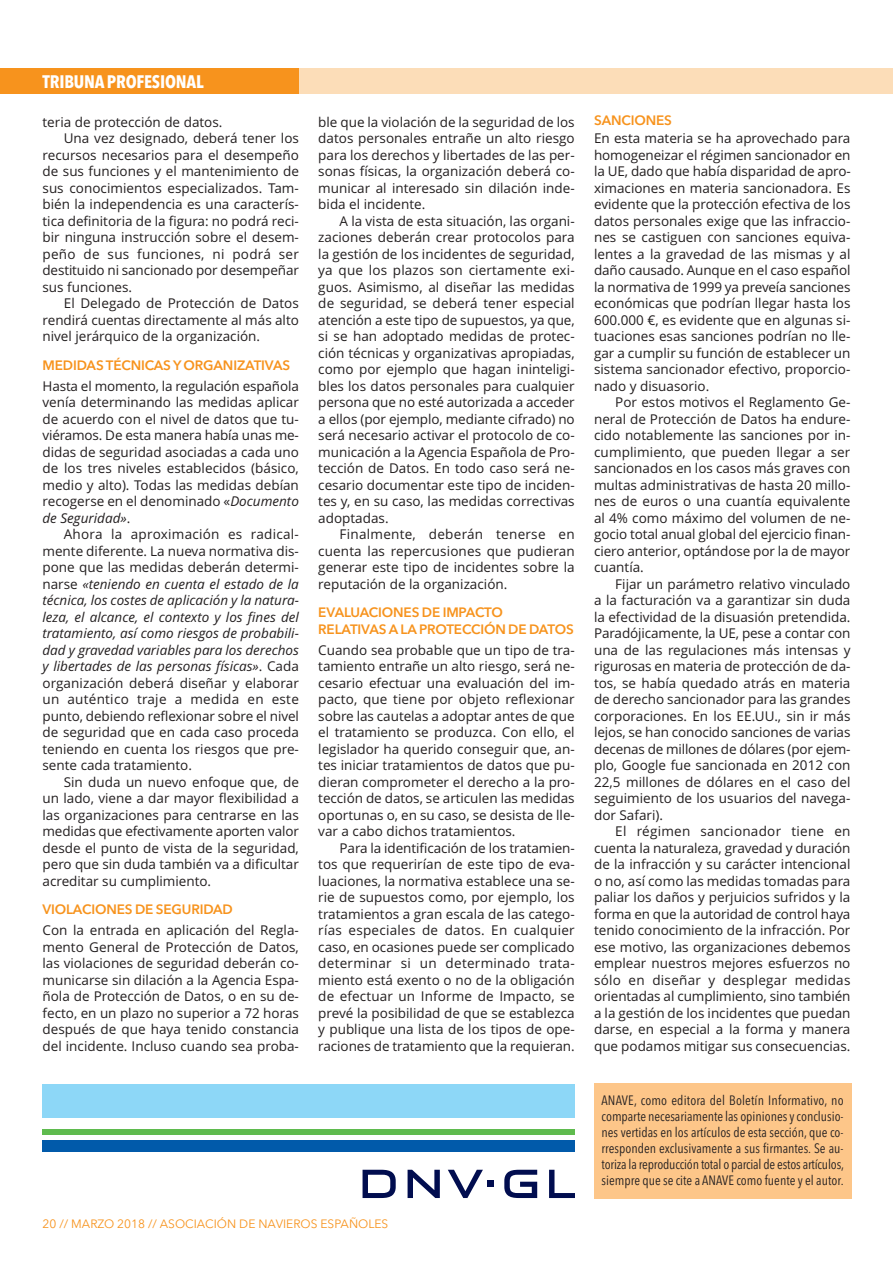
<style>
.page{position:relative;width:893px;height:1263px;background:#fff}
.page>*{position:absolute;margin:0;border:0;box-sizing:border-box;transform-origin:0 0}
.t1{font:700 18px "Avenir Next Condensed";letter-spacing:-.01em;color:#fff}
.t2{font:13.5px/16.5px "Open Sans";color:#231f20;text-align:justify}
.t3{font:13.5px/16px "Avenir Next Condensed";color:#231f20;text-align:justify}
.t4{font:600 13.5px/16.5px "Avenir Next";letter-spacing:-.01em;color:#f7931d}
.t5{font:13.5px "Open Sans";letter-spacing:.02em;color:#231f20}
.t6{font:12px "Avenir Next";color:#f7931d}
.s1{font-style:italic}
</style>
<div class="page">
<div style="left:0;top:68px;width:893px;height:26px;background:#fcddb8"></div>
<div style="left:0;top:68px;width:299px;height:26px;background:#f7931d"></div>
<div style="left:43px;top:1084px;width:532px;height:34px;background:#8dd7f7"></div>
<div style="left:43px;top:1129px;width:532px;height:6px;background:#5fbb4e"></div>
<div style="left:43px;top:1140px;width:532px;height:12px;background:#015aaa"></div>
<svg style="left:408px;top:1170px;width:32px;height:28px"></svg>
<svg style="left:549px;top:1170px;width:26px;height:28px"></svg>
<svg style="left:448px;top:1170px;width:35px;height:28px"></svg>
<svg style="left:504px;top:1170px;width:33px;height:28px"></svg>
<svg style="left:363px;top:1170px;width:33px;height:28px"></svg>
<div style="left:487px;top:1181px;width:7px;height:6px;background:#010d4f"></div>
<div style="left:594px;top:1084px;width:257px;height:115px;background:#fdc689"></div>
<h1 class="t1" style="left:43px;top:70px;width:163px">TRIBUNAPROFESIONAL</h1>
<p class="t2" style="left:43px;top:114px;width:181px">teria de protección de datos.</p>
<p class="t2" style="left:64px;top:130px;width:237px">Una vez designado, deberá tener los</p>
<p class="t2" style="left:43px;top:147px;width:258px">recursos necesarios para el desempeño</p>
<p class="t2" style="left:43px;top:163px;width:258px">de sus funciones y el mantenimiento de</p>
<p class="t2" style="left:43px;top:180px;width:258px">sus conocimientos especializados. Tam-</p>
<p class="t2" style="left:43px;top:196px;width:258px">bién la independencia es una caracterís-</p>
<p class="t2" style="left:43px;top:213px;width:258px">tica definitoria de la figura: no podrá reci-</p>
<p class="t2" style="left:43px;top:229px;width:258px">bir ninguna instrucción sobre el desem-</p>
<p class="t5" style="left:43px;top:246px;width:258px">peño de sus funciones, ni podrá ser</p>
<p class="t2" style="left:43px;top:262px;width:258px">destituido ni sancionado por desempeñar</p>
<p class="t2" style="left:43px;top:279px;width:91px">sus funciones.</p>
<p class="t2" style="left:64px;top:295px;width:237px">El Delegado de Protección de Datos</p>
<p class="t2" style="left:43px;top:312px;width:258px">rendirá cuentas directamente al más alto</p>
<p class="t2" style="left:43px;top:328px;width:219px">nivel jerárquico de la organización.</p>
<p class="t4" style="left:43px;top:356px;width:249px">MEDIDAS TÉCNICAS Y ORGANIZATIVAS</p>
<p class="t2" style="left:43px;top:378px;width:258px">Hasta el momento, la regulación española venía determinando las medidas aplicar de acuerdo con el nivel de datos que tu&shy;viéramos. De esta manera había unas me&shy;didas de seguridad asociadas a cada uno de los tres niveles establecidos (básico, medio y alto). Todas las medidas debían recogerse en el denominado «<span class="s1">Documento de Seguridad»</span>.</p>
<p class="t2" style="left:43px;top:526px;width:258px;text-indent:21px">Ahora la aproximación es radical&shy;mente diferente. La nueva normativa dis&shy;pone que las medidas deberán determi&shy;narse <span class="s1">«teniendo en cuenta el estado de la técnica, los costes de aplicación y la natura&shy;leza, el alcance, el contexto y los fines del tratamiento, así como riesgos de probabili&shy;dad y gravedad variables para los derechos y libertades de las personas físicas»</span>. Cada organización deberá diseñar y elaborar un auténtico traje a medida en este punto, debiendo reflexionar sobre el nivel de seguridad que en cada caso proceda teniendo en cuenta los riesgos que pre&shy;sente cada tratamiento.</p>
<p class="t2" style="left:43px;top:774px;width:258px;text-indent:21px">Sin duda un nuevo enfoque que, de un lado, viene a dar mayor flexibilidad a las organizaciones para centrarse en las medidas que efectivamente aporten valor desde el punto de vista de la seguridad, pero que sin duda también va a dificultar acreditar su cumplimiento.</p>
<p class="t4" style="left:43px;top:901px;width:192px">VIOLACIONES DE SEGURIDAD</p>
<p class="t2" style="left:43px;top:922px;width:258px">Con la entrada en aplicación del Regla&shy;mento General de Protección de Datos, las violaciones de seguridad deberán co&shy;municarse sin dilación a la Agencia Espa&shy;ñola de Protección de Datos, o en su de&shy;fecto, en un plazo no superior a 72 horas después de que haya tenido constancia del incidente. Incluso cuando sea proba-</p>
<p class="t2" style="left:318px;top:114px;width:258px">ble que la violación de la seguridad de los datos personales entrañe un alto riesgo para los derechos y libertades de las per&shy;sonas físicas, la organización deberá co&shy;municar al interesado sin dilación inde&shy;bida el incidente.</p>
<p class="t2" style="left:318px;top:213px;width:258px;text-indent:21px">A la vista de esta situación, las organi&shy;zaciones deberán crear protocolos para la gestión de los incidentes de seguridad, ya que los plazos son ciertamente exi&shy;guos. Asimismo, al diseñar las medidas de seguridad, se deberá tener especial atención a este tipo de supuestos, ya que, si se han adoptado medidas de protec&shy;ción técnicas y organizativas apropiadas, como por ejemplo que hagan ininteligi&shy;bles los datos personales para cualquier persona que no esté autorizada a acceder a ellos (por ejemplo, mediante cifrado) no será necesario activar el protocolo de co&shy;municación a la Agencia Española de Pro&shy;tección de Datos. En todo caso será ne&shy;cesario documentar este tipo de inciden&shy;tes y, en su caso, las medidas correctivas adoptadas.</p>
<p class="t2" style="left:318px;top:526px;width:258px;text-indent:21px">Finalmente, deberán tenerse en cuenta las repercusiones que pudieran generar este tipo de incidentes sobre la reputación de la organización.</p>
<p class="t4" style="left:318px;top:604px;width:257px">EVALUACIONES DE IMPACTO<br>RELATIVAS A LA PROTECCIÓN DE DATOS</p>
<p class="t2" style="left:318px;top:642px;width:258px">Cuando sea probable que un tipo de tra&shy;tamiento entrañe un alto riesgo, será ne&shy;cesario efectuar una evaluación del im&shy;pacto, que tiene por objeto reflexionar sobre las cautelas a adoptar antes de que el tratamiento se produzca. Con ello, el legislador ha querido conseguir que, an&shy;tes iniciar tratamientos de datos que pu&shy;dieran comprometer el derecho a la pro&shy;tección de datos, se articulen las medidas oportunas o, en su caso, se desista de lle&shy;var a cabo dichos tratamientos.</p>
<p class="t2" style="left:318px;top:840px;width:258px;text-indent:21px">Para la identificación de los tratamien&shy;tos que requerirían de este tipo de eva&shy;luaciones, la normativa establece una se&shy;rie de supuestos como, por ejemplo, los tratamientos a gran escala de las catego&shy;rías especiales de datos. En cualquier caso, en ocasiones puede ser complicado determinar si un determinado trata&shy;miento está exento o no de la obligación de efectuar un Informe de Impacto, se prevé la posibilidad de que se establezca y publique una lista de los tipos de ope&shy;raciones de tratamiento que la requieran.</p>
<p class="t6" style="left:43px;top:1214px;width:347px">20 // MARZO 2018 // ASOCIACIÓN DE NAVIEROS ESPAÑOLES</p>
<p class="t4" style="left:594px;top:112px;width:79px">SANCIONES</p>
<p class="t2" style="left:594px;top:130px;width:258px">En esta materia se ha aprovechado para homogeneizar el régimen sancionador en la UE, dado que había disparidad de apro&shy;ximaciones en materia sancionadora. Es evidente que la protección efectiva de los datos personales exige que las infraccio&shy;nes se castiguen con sanciones equiva&shy;lentes a la gravedad de las mismas y al daño causado. Aunque en el caso español la normativa de 1999 ya preveía sanciones económicas que podrían llegar hasta los 600.000 €, es evidente que en algunas si&shy;tuaciones esas sanciones podrían no lle&shy;gar a cumplir su función de establecer un sistema sancionador efectivo, proporcio&shy;nado y disuasorio.</p>
<p class="t2" style="left:594px;top:394px;width:258px;text-indent:21px">Por estos motivos el Reglamento Ge&shy;neral de Protección de Datos ha endure&shy;cido notablemente las sanciones por in&shy;cumplimiento, que pueden llegar a ser sancionados en los casos más graves con multas administrativas de hasta 20 millo&shy;nes de euros o una cuantía equivalente al 4% como máximo del volumen de ne&shy;gocio total anual global del ejercicio finan&shy;ciero anterior, optándose por la de mayor cuantía.</p>
<p class="t2" style="left:594px;top:576px;width:258px;text-indent:21px">Fijar un parámetro relativo vinculado a la facturación va a garantizar sin duda la efectividad de la disuasión pretendida.<br>Paradójicamente, la UE, pese a contar con una de las regulaciones más intensas y rigurosas en materia de protección de da&shy;tos, se había quedado atrás en materia de derecho sancionador para las grandes corporaciones. En los EE.UU., sin ir más lejos, se han conocido sanciones de varias decenas de millones de dólares (por ejem&shy;plo, Google fue sancionada en 2012 con 22,5 millones de dólares en el caso del seguimiento de los usuarios del navega&shy;dor Safari).</p>
<p class="t2" style="left:594px;top:823px;width:258px;text-indent:21px">El régimen sancionador tiene en cuenta la naturaleza, gravedad y duración de la infracción y su carácter intencional o no, así como las medidas tomadas para paliar los daños y perjuicios sufridos y la forma en que la autoridad de control haya tenido conocimiento de la infracción. Por ese motivo, las organizaciones debemos emplear nuestros mejores esfuerzos no sólo en diseñar y desplegar medidas orientadas al cumplimiento, sino también a la gestión de los incidentes que puedan darse, en especial a la forma y manera que podamos mitigar sus consecuencias.</p>
<p class="t3" style="left:602px;top:1091px;width:244px">ANAVE, como editora del Boletín Informativo, no comparte necesariamente las opiniones y conclusio&shy;nes vertidas en los artículos de esta sección, que co&shy;rresponden exclusivamente a sus firmantes. Se au&shy;toriza la reproducción total o parcial de estos artículos, siempre que se cite a ANAVE como fuente y el autor.</p>
</div>
